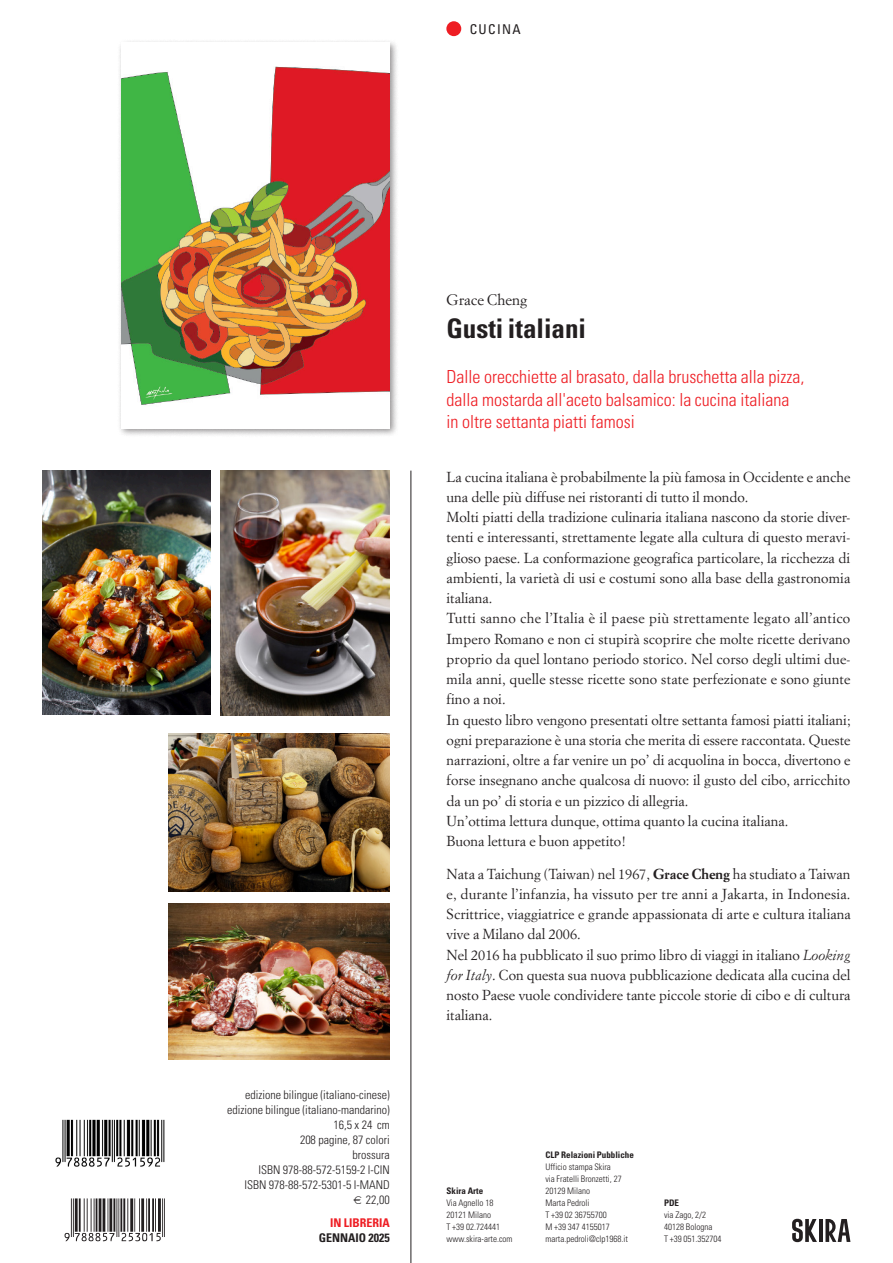
<style>
.page{position:relative;width:893px;height:1263px;background:#fff}
.page>*{position:absolute;margin:0;border:0;box-sizing:border-box;transform-origin:0 0}
.TITOLO{font:700 condensed 27px "Univers";color:#231f20}
.STRILLO{font:300 condensed 18px "Univers";color:#ee1d23}
.TITOLO-2{font:15px "Simoncini Garamond";color:#231f20}
.t1{font:14.25px/20.2px "Simoncini Garamond";color:#231f20;text-align:justify}
.TESTATINA_COLLANA{font:condensed 13.5px "Univers";letter-spacing:.1em;color:#231f20}
.DATI_TECNICI{font:300 condensed 12px "Univers";color:#231f20}
.DATI_TECNICI-2{font:700 condensed 12px "Univers";color:#231f20}
.MOSTRA_DATE{font:700 condensed 12px "Univers";color:#ee1d23}
.INFO_SKIRA_PDE{font:300 condensed 9px "Univers";color:#231f20}
.INFO_SKIRA_PDE-2{font:700 condensed 9px "Univers";color:#231f20}
.s1{font-weight:700}
.s2{font-style:italic}
</style>
<div class="page">
<div style="left:446px;top:21px;width:15px;height:15px;background:#ee1d23;border-radius:50%"></div>
<hr style="left:411px;top:471px;width:1px;height:792px;background:#231f20">
<img style="left:64px;top:1198px;width:101px;height:44px">
<div style="left:117px;top:39px;width:282px;height:399px;background:#231f20;opacity:.5"></div>
<img style="left:122px;top:43px;width:268px;height:385px">
<img style="left:55px;top:1119px;width:110px;height:48px">
<img style="left:43px;top:471px;width:168px;height:244px">
<img style="left:220px;top:471px;width:169px;height:245px">
<img style="left:168px;top:733px;width:222px;height:158px">
<img style="left:169px;top:903px;width:221px;height:157px">
<svg style="left:792px;top:1219px;width:25px;height:23px"></svg>
<hr style="left:819px;top:1219px;width:3px;height:23px;background:#231f20">
<svg style="left:825px;top:1219px;width:25px;height:23px"></svg>
<p class="TESTATINA_COLLANA" style="left:470px;top:21px;width:53px">CUCINA</p>
<p class="DATI_TECNICI" style="left:245px;top:1088px;width:146px">edizione bilingue (italiano-cinese)</p>
<p class="DATI_TECNICI" style="left:227px;top:1103px;width:164px">edizione bilingue (italiano-mandarino)</p>
<p class="DATI_TECNICI" style="left:334px;top:1118px;width:58px">16,5 x 24 cm</p>
<p class="DATI_TECNICI" style="left:300px;top:1133px;width:91px">208 pagine, 87 colori</p>
<p class="DATI_TECNICI" style="left:352px;top:1148px;width:39px">brossura</p>
<p class="DATI_TECNICI" style="left:258px;top:1163px;width:133px">ISBN 978-88-572-5159-2 I-CIN</p>
<p class="DATI_TECNICI" style="left:244px;top:1178px;width:147px">ISBN 978-88-572-5301-5 I-MAND</p>
<p class="DATI_TECNICI" style="left:366px;top:1193px;width:25px">22,00</p>
<p class="MOSTRA_DATE" style="left:330px;top:1215px;width:61px">IN LIBRERIA</p>
<p class="DATI_TECNICI-2" style="left:319px;top:1230px;width:73px">GENNAIO 2025</p>
<p class="TITOLO-2" style="left:446px;top:291px;width:82px">Grace Cheng</p>
<p class="TITOLO" style="left:446px;top:312px;width:141px">Gusti italiani</p>
<p class="STRILLO" style="left:446px;top:366px;width:360px">Dalle orecchiette al brasato, dalla bruschetta alla pizza,</p>
<p class="STRILLO" style="left:446px;top:388px;width:344px">dalla mostarda all'aceto balsamico: la cucina italiana</p>
<p class="STRILLO" style="left:446px;top:411px;width:190px">in oltre settanta piatti famosi</p>
<p class="t1" style="left:447px;top:466px;width:405px">La cucina italiana è probabilmente la più famosa in Occidente e anche una delle più diffuse nei ristoranti di tutto il mondo.</p>
<p class="t1" style="left:447px;top:507px;width:405px">Molti piatti della tradizione culinaria italiana nascono da storie diver&shy;tenti e interessanti, strettamente legate alla cultura di questo meravi&shy;glioso paese. La conformazione geografica particolare, la ricchezza di ambienti, la varietà di usi e costumi sono alla base della gastronomia italiana.</p>
<p class="t1" style="left:447px;top:608px;width:405px">Tutti sanno che l’Italia è il paese più strettamente legato all’antico Impero Romano e non ci stupirà scoprire che molte ricette derivano proprio da quel lontano periodo storico. Nel corso degli ultimi due&shy;mila anni, quelle stesse ricette sono state perfezionate e sono giunte fino a noi.</p>
<p class="t1" style="left:447px;top:709px;width:405px">In questo libro vengono presentati oltre settanta famosi piatti italiani; ogni preparazione è una storia che merita di essere raccontata. Queste narrazioni, oltre a far venire un po’ di acquolina in bocca, divertono e forse insegnano anche qualcosa di nuovo: il gusto del cibo, arricchito da un po’ di storia e un pizzico di allegria.</p>
<p class="t1" style="left:447px;top:810px;width:343px">Un’ottima lettura dunque, ottima quanto la cucina italiana.</p>
<p class="t1" style="left:447px;top:831px;width:181px">Buona lettura e buon appetito!</p>
<p class="t1" style="left:447px;top:863px;width:406px">Nata a Taichung (Taiwan) nel 1967, <span class="s1">Grace Cheng</span> ha studiato a Taiwan e, durante l’infanzia, ha vissuto per tre anni a Jakarta, in Indonesia.<br>Scrittrice, viaggiatrice e grande appassionata di arte e cultura italiana vive a Milano dal 2006.</p>
<p class="t1" style="left:447px;top:944px;width:405px">Nel 2016 ha pubblicato il suo primo libro di viaggi in italiano <span class="s2">Looking for Italy</span>. Con questa sua nuova pubblicazione dedicata alla cucina del nosto Paese vuole condividere tante piccole storie di cibo e di cultura italiana.</p>
<p class="INFO_SKIRA_PDE-2" style="left:446px;top:1185px;width:38px">Skira Arte</p>
<p class="INFO_SKIRA_PDE" style="left:446px;top:1197px;width:48px">Via Agnello 18</p>
<p class="INFO_SKIRA_PDE" style="left:446px;top:1209px;width:46px">20121 Milano</p>
<p class="INFO_SKIRA_PDE" style="left:446px;top:1221px;width:55px">T +39 02.724441</p>
<p class="INFO_SKIRA_PDE" style="left:446px;top:1233px;width:68px">www.skira-arte.com</p>
<p class="INFO_SKIRA_PDE-2" style="left:545px;top:1149px;width:90px">CLP Relazioni Pubbliche</p>
<p class="INFO_SKIRA_PDE" style="left:545px;top:1161px;width:67px">Ufficio stampa Skira</p>
<p class="INFO_SKIRA_PDE" style="left:545px;top:1173px;width:78px">via Fratelli Bronzetti, 27</p>
<p class="INFO_SKIRA_PDE" style="left:545px;top:1185px;width:46px">20129 Milano</p>
<p class="INFO_SKIRA_PDE" style="left:545px;top:1197px;width:46px">Marta Pedroli</p>
<p class="INFO_SKIRA_PDE" style="left:545px;top:1209px;width:63px">T +39 02 36755700</p>
<p class="INFO_SKIRA_PDE" style="left:545px;top:1221px;width:66px">M +39 347 4155017</p>
<p class="INFO_SKIRA_PDE" style="left:545px;top:1233px;width:84px">marta.pedroli@clp1968.it</p>
<p class="INFO_SKIRA_PDE-2" style="left:664px;top:1197px;width:17px">PDE</p>
<p class="INFO_SKIRA_PDE" style="left:664px;top:1209px;width:44px">via Zago, 2/2</p>
<p class="INFO_SKIRA_PDE" style="left:664px;top:1221px;width:50px">40128 Bologna</p>
<p class="INFO_SKIRA_PDE" style="left:664px;top:1233px;width:59px">T +39 051.352704</p>
</div>
